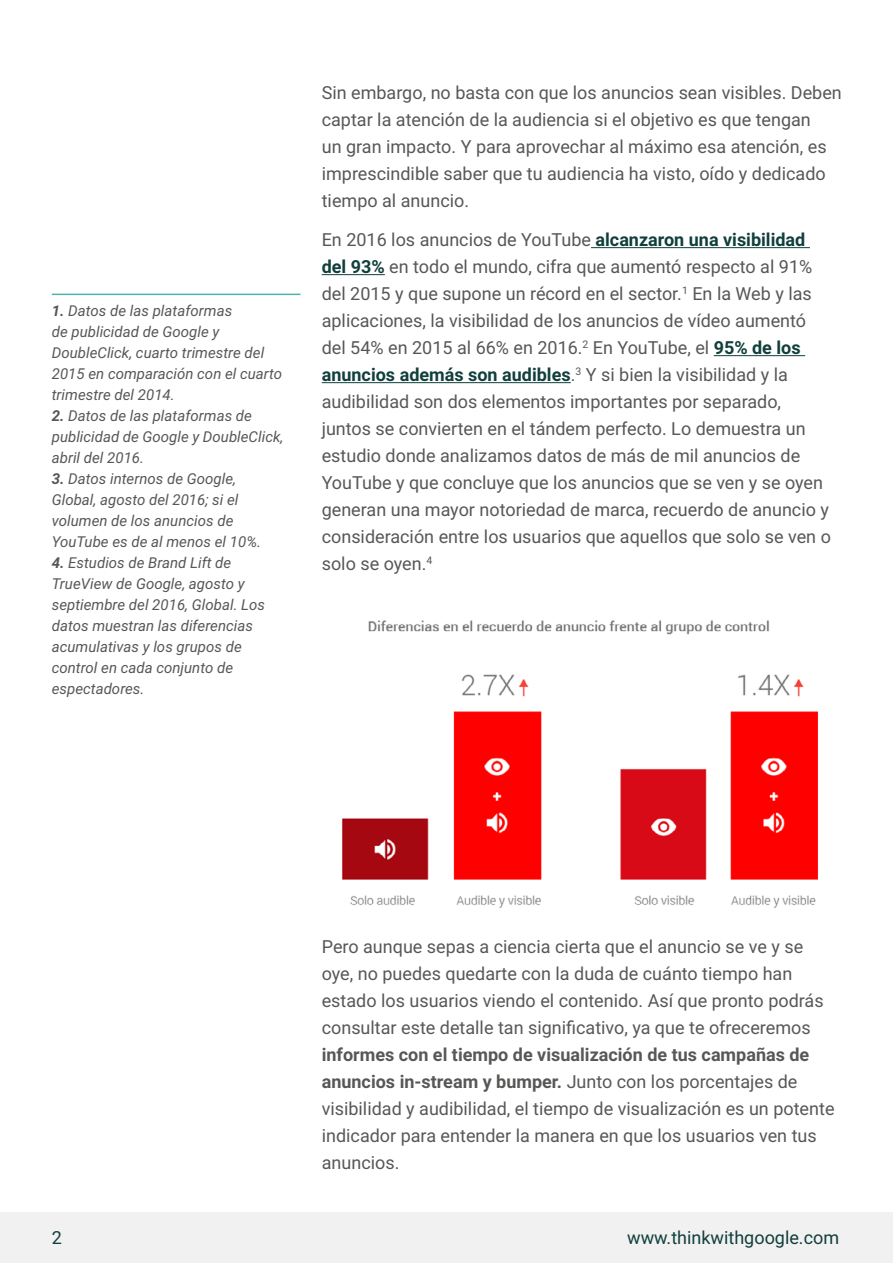
<style>
.page{position:relative;width:893px;height:1263px;background:#fff}
.page>*{position:absolute;margin:0;border:0;box-sizing:border-box;transform-origin:0 0}
.t1{font:18px/27px "Roboto";color:#575756}
.t2{font:18px "Roboto";color:#103f3c}
.t3{font:italic 15px/21px "Roboto";color:#575756}
.s1{font-weight:700}
.s2{font-weight:700;color:#103f3c}
</style>
<div class="page">
<div style="left:0;top:1212px;width:893px;height:51px;background:#f1f1f1"></div>
<hr style="left:591px;top:247px;width:219px;height:1px;background:#103f3c">
<hr style="left:322px;top:274px;width:63px;height:1px;background:#103f3c">
<hr style="left:714px;top:355px;width:91px;height:1px;background:#103f3c">
<hr style="left:322px;top:382px;width:249px;height:1px;background:#103f3c">
<hr style="left:52px;top:294px;width:248px;height:1px;background:#4cb5b0">
<img style="left:342px;top:620px;width:476px;height:288px">
<p class="t3" style="left:52px;top:300px;width:232px"><span class="s1">1.</span> Datos de las plataformas<br>de publicidad de Google y<br>DoubleClick, cuarto trimestre del<br>2015 en comparación con el cuarto trimestre del 2014.</p>
<p class="t3" style="left:52px;top:405px;width:233px"><span class="s1">2.</span> Datos de las plataformas de publicidad de Google y DoubleClick, abril del 2016.</p>
<p class="t3" style="left:52px;top:468px;width:211px"><span class="s1">3.</span> Datos internos de Google,<br>Global, agosto del 2016; si el volumen de los anuncios de<br>YouTube es de al menos el 10%.</p>
<p class="t3" style="left:52px;top:552px;width:215px"><span class="s1">4.</span> Estudios de Brand Lift de<br>TrueView de Google, agosto y septiembre del 2016, Global. Los datos muestran las diferencias acumulativas y los grupos de control en cada conjunto de espectadores.</p>
<p class="t1" style="left:322px;top:78px;width:522px">Sin embargo, no basta con que los anuncios sean visibles. Deben captar la atención de la audiencia si el objetivo es que tengan<br>un gran impacto. Y para aprovechar al máximo esa atención, es imprescindible saber que tu audiencia ha visto, oído y dedicado tiempo al anuncio.</p>
<p class="t1" style="left:322px;top:226px;width:511px">En 2016 los anuncios de YouTube <span class="s2">alcanzaron una visibilidad del 93%</span> en todo el mundo, cifra que aumentó respecto al 91% del 2015 y que supone un récord en el sector.<sup>1</sup> En la Web y las aplicaciones, la visibilidad de los anuncios de vídeo aumentó del 54% en 2015 al 66% en 2016.<sup>2</sup> En YouTube, el <span class="s2">95% de los anuncios además son audibles</span>.<sup>3</sup> Y si bien la visibilidad y la audibilidad son dos elementos importantes por separado, juntos se convierten en el tándem perfecto. Lo demuestra un estudio donde analizamos datos de más de mil anuncios de YouTube y que concluye que los anuncios que se ven y se oyen generan una mayor notoriedad de marca, recuerdo de anuncio y consideración entre los usuarios que aquellos que solo se ven o solo se oyen.<sup>4</sup></p>
<p class="t1" style="left:322px;top:933px;width:503px">Pero aunque sepas a ciencia cierta que el anuncio se ve y se oye, no puedes quedarte con la duda de cuánto tiempo han estado los usuarios viendo el contenido. Así que pronto podrás consultar este detalle tan significativo, ya que te ofreceremos</p>
<p class="t1" style="left:322px;top:1041px;width:514px"><span class="s1">informes con el tiempo de visualización de tus campañas de anuncios in-stream y bumper.</span> Junto con los porcentajes de visibilidad y audibilidad, el tiempo de visualización es un potente indicador para entender la manera en que los usuarios ven tus anuncios.</p>
<p class="t2" style="left:52px;top:1224px;width:12px">2</p>
<p class="t2" style="left:627px;top:1224px;width:213px">www.thinkwithgoogle.com</p>
</div>
